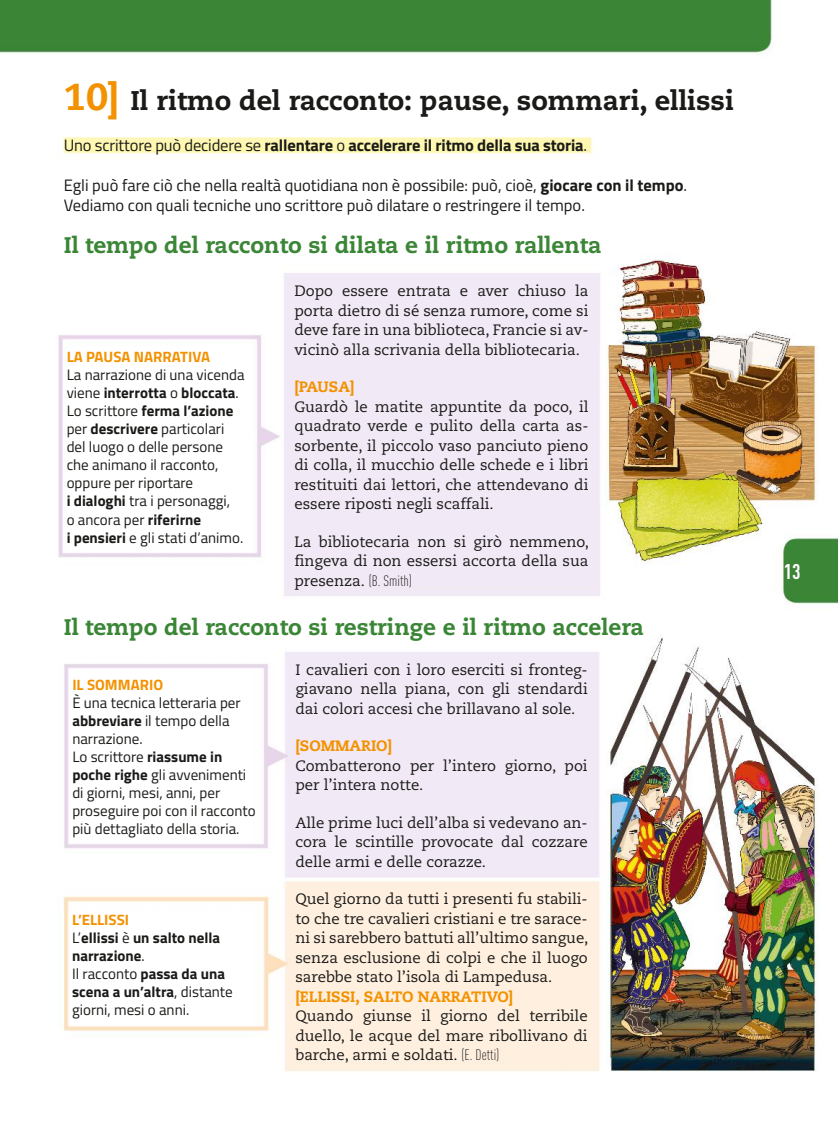
<style>
.page{position:relative;width:838px;height:1132px;background:#fff}
.page>*{position:absolute;margin:0;border:0;box-sizing:border-box;transform-origin:0 0}
.t1{font:800 27px "Caecilia LT Pro 85";color:#1a1a18}
.t2{font:800 22.5px "Caecilia LT Pro 85";color:#3b8636}
.t3{font:700 condensed 21px "DIN Pro";color:#fff}
.t4{font:16.5px/20.2px "Titillium";color:#1a1a18}
.t5{font:700 16.5px "Titillium";letter-spacing:-.01em;color:#1a1a18}
.t6{font:15px/19.5px "Caecilia LT Pro 55 Roman";color:#1a1a18;text-align:justify}
.t7{font:15px/18px "Titillium";color:#1a1a18}
.t8{font:700 15px/18px "Titillium";color:#1a1a18}
.t9{font:800 15px "Caecilia LT Pro 85";color:#f39200}
.t10{font:700 15px "Titillium";color:#f39200}
.s1{font-size:37.5px;color:#f39200}
.s2{font-weight:400}
.s3{font-weight:700}
.s4{font-family:"DIN Pro";font-weight:300;font-stretch:condensed}
.s5{color:#f39200}
</style>
<div class="page">
<img style="left:0;top:0;width:838px;height:1072px">
<h1 class="t1" style="left:64px;top:89px;width:672px"><span class="s1">10]</span> Il ritmo del racconto: pause, sommari, ellissi</h1>
<p class="t5" style="left:64px;top:139px;width:525px"><span class="s2">Uno scrittore può decidere se</span> rallentare <span class="s2">o</span> accelerare il ritmo della sua storia<span class="s2">.</span></p>
<p class="t4" style="left:64px;top:177px;width:625px">Egli può fare ciò che nella realtà quotidiana non è possibile: può, cioè, <span class="s3">giocare con il tempo</span>.<br>Vediamo con quali tecniche uno scrittore può dilatare o restringere il tempo.</p>
<h2 class="t2" style="left:64px;top:235px;width:539px">Il tempo del racconto si dilata e il ritmo rallenta</h2>
<p class="t10" style="left:67px;top:352px;width:145px">LA PAUSA NARRATIVA</p>
<p class="t7" style="left:67px;top:368px;width:179px">La narrazione di una vicenda viene <span class="s3">interrotta</span> o <span class="s3">bloccata</span>.<br>Lo scrittore <span class="s3">ferma l’azione </span>per <span class="s3">descrivere</span> particolari del luogo o delle persone che animano il racconto, oppure per riportare<br><span class="s3">i dialoghi</span> tra i personaggi,<br>o ancora per <span class="s3">riferirne<br>i pensieri</span> e gli stati d’animo.</p>
<p class="t6" style="left:294px;top:282px;width:296px">Dopo essere entrata e aver chiuso la porta dietro di sé senza rumore, come si deve fare in una biblioteca, Francie si av&shy;vicinò alla scrivania della bibliotecaria.</p>
<p class="t9" style="left:294px;top:380px;width:62px">[PAUSA]</p>
<p class="t6" style="left:294px;top:398px;width:296px">Guardò le matite appuntite da poco, il quadrato verde e pulito della carta as&shy;sorbente, il piccolo vaso panciuto pieno di colla, il mucchio delle schede e i libri restituiti dai lettori, che attendevano di essere riposti negli scaffali.</p>
<p class="t6" style="left:294px;top:533px;width:296px">La bibliotecaria non si girò nemmeno, fingeva di non essersi accorta della sua presenza. <span class="s4">(B. Smith)</span></p>
<h2 class="t2" style="left:64px;top:617px;width:581px">Il tempo del racconto si restringe e il ritmo accelera</h2>
<p class="t10" style="left:72px;top:679px;width:92px">IL SOMMARIO</p>
<p class="t7" style="left:72px;top:695px;width:185px">È una tecnica letteraria per <span class="s3">abbreviare</span> il tempo della narrazione.<br>Lo scrittore <span class="s3">riassume in poche righe</span> gli avvenimenti di giorni, mesi, anni, per proseguire poi con il racconto più dettagliato della storia.</p>
<p class="t8" style="left:72px;top:911px;width:162px"><span class="s5">L’ELLISSI<br></span><span class="s2">L’</span>ellissi <span class="s2">è</span> un salto nella narrazione<span class="s2">.<br>Il racconto</span> passa da una scena a un’altra<span class="s2">, distante giorni, mesi o anni.</span></p>
<p class="t6" style="left:295px;top:661px;width:294px">I cavalieri con i loro eserciti si fronteg&shy;giavano nella piana, con gli stendardi dai colori accesi che brillavano al sole.</p>
<p class="t9" style="left:295px;top:739px;width:98px">[SOMMARIO]</p>
<p class="t6" style="left:295px;top:757px;width:294px">Combatterono per l’intero giorno, poi per l’intera notte.</p>
<p class="t6" style="left:295px;top:814px;width:294px">Alle prime luci dell’alba si vedevano an&shy;cora le scintille provocate dal cozzare delle armi e delle corazze.</p>
<p class="t6" style="left:295px;top:890px;width:294px">Quel giorno da tutti i presenti fu stabili&shy;to che tre cavalieri cristiani e tre sarace&shy;ni si sarebbero battuti all’ultimo sangue, senza esclusione di colpi e che il luogo sarebbe stato l’isola di Lampedusa.</p>
<p class="t9" style="left:295px;top:989px;width:219px">[ELLISSI, SALTO NARRATIVO]</p>
<p class="t6" style="left:295px;top:1007px;width:294px">Quando giunse il giorno del terribile duello, le acque del mare ribollivano di barche, armi e soldati. <span class="s4">(E. Detti)</span></p>
<h3 class="t3" style="left:783px;top:559px;width:18px">13</h3>
</div>
